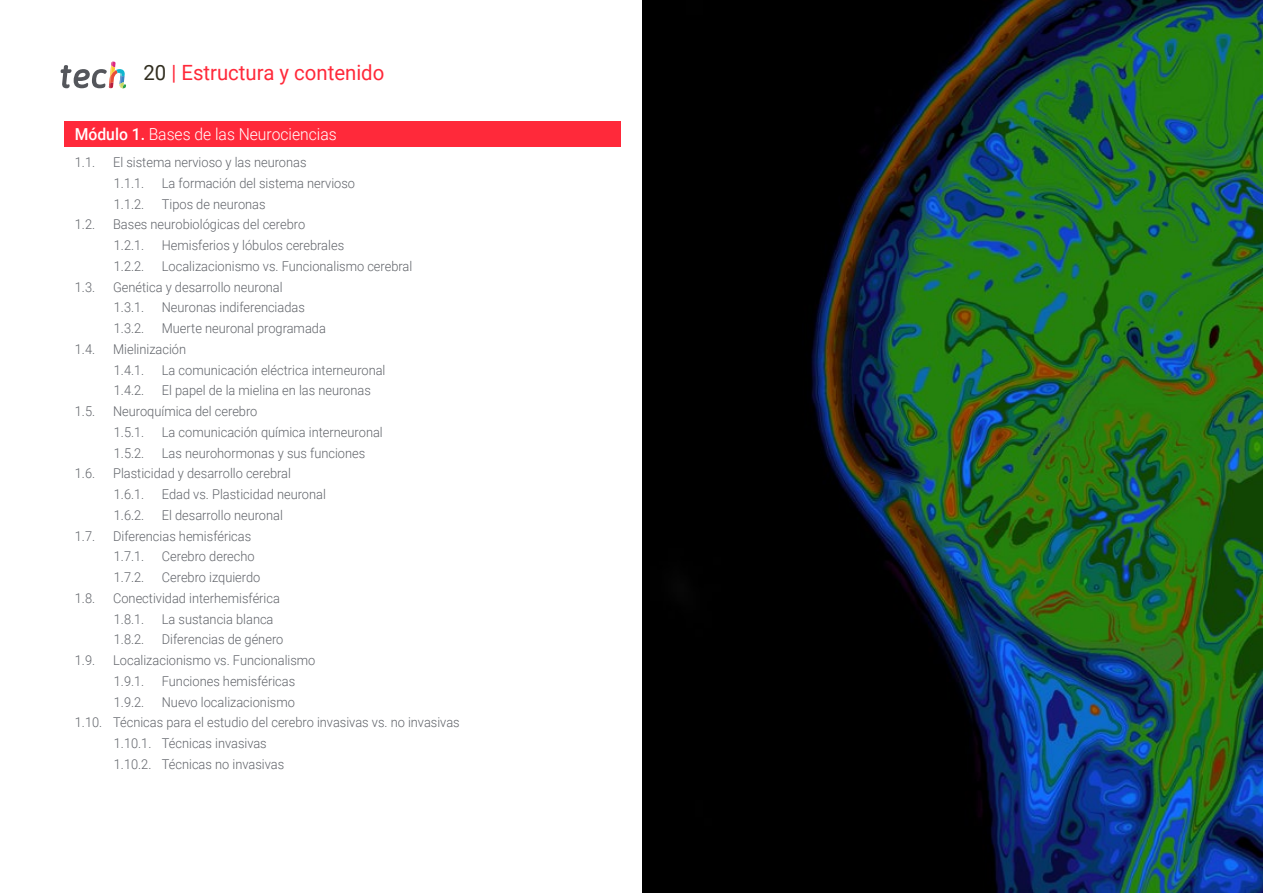
<style>
.page{position:relative;width:1263px;height:893px;background:#fff}
.page>*{position:absolute;margin:0;border:0;box-sizing:border-box;transform-origin:0 0}
.t1{font:21px "Roboto";color:#ff293a}
.t2{font:300 16.5px "Roboto";color:#fff;scale:.95 1}
.t3{font:300 13.5px/20.7px "Roboto";color:#61646a;scale:.95 1}
.s1{color:#312e20}
.s2{font-weight:500}
</style>
<div class="page">
<img style="left:642px;top:0;width:621px;height:893px">
<svg style="left:61px;top:62px;width:65px;height:27px"></svg>
<div style="left:64px;top:121px;width:557px;height:25px;background:#ff293a"></div>
<h1 class="t1" style="left:144px;top:57px;width:242px"><span class="s1">20</span> | Estructura y contenido</h1>
<p class="t2" style="left:75px;top:123px;width:277px"><span class="s2">Módulo 1.</span> Bases de las Neurociencias</p>
<p class="t3" style="left:75px;top:151px;width:23px">1.1.</p>
<p class="t3" style="left:113px;top:151px;width:205px">El sistema nervioso y las neuronas<br>1.1.1.</p>
<p class="t3" style="left:162px;top:172px;width:205px">La formación del sistema nervioso</p>
<p class="t3" style="left:114px;top:193px;width:34px">1.1.2.</p>
<p class="t3" style="left:162px;top:193px;width:111px">Tipos de neuronas</p>
<p class="t3" style="left:75px;top:214px;width:23px">1.2.</p>
<p class="t3" style="left:113px;top:214px;width:204px">Bases neurobiológicas del cerebro<br>1.2.1.</p>
<p class="t3" style="left:162px;top:234px;width:193px">Hemisferios y lóbulos cerebrales</p>
<p class="t3" style="left:114px;top:255px;width:34px">1.2.2.</p>
<p class="t3" style="left:162px;top:255px;width:265px">Localizacionismo vs. Funcionalismo cerebral</p>
<p class="t3" style="left:75px;top:276px;width:23px">1.3.</p>
<p class="t3" style="left:113px;top:276px;width:180px">Genética y desarrollo neuronal<br>1.3.1.</p>
<p class="t3" style="left:162px;top:297px;width:152px">Neuronas indiferenciadas</p>
<p class="t3" style="left:114px;top:317px;width:34px">1.3.2.</p>
<p class="t3" style="left:162px;top:317px;width:174px">Muerte neuronal programada</p>
<p class="t3" style="left:75px;top:338px;width:23px">1.4.</p>
<p class="t3" style="left:113px;top:338px;width:78px">Mielinización<br>1.4.1.</p>
<p class="t3" style="left:162px;top:359px;width:237px">La comunicación eléctrica interneuronal</p>
<p class="t3" style="left:114px;top:380px;width:34px">1.4.2.</p>
<p class="t3" style="left:162px;top:380px;width:222px">El papel de la mielina en las neuronas</p>
<p class="t3" style="left:75px;top:400px;width:23px">1.5.</p>
<p class="t3" style="left:113px;top:400px;width:153px">Neuroquímica del cerebro<br>1.5.1.</p>
<p class="t3" style="left:162px;top:421px;width:234px">La comunicación química interneuronal</p>
<p class="t3" style="left:114px;top:442px;width:34px">1.5.2.</p>
<p class="t3" style="left:162px;top:442px;width:216px">Las neurohormonas y sus funciones</p>
<p class="t3" style="left:75px;top:463px;width:23px">1.6.</p>
<p class="t3" style="left:113px;top:463px;width:189px">Plasticidad y desarrollo cerebral<br>1.6.1.</p>
<p class="t3" style="left:162px;top:483px;width:174px">Edad vs. Plasticidad neuronal</p>
<p class="t3" style="left:114px;top:504px;width:34px">1.6.2.</p>
<p class="t3" style="left:162px;top:504px;width:129px">El desarrollo neuronal</p>
<p class="t3" style="left:75px;top:525px;width:23px">1.7.</p>
<p class="t3" style="left:113px;top:525px;width:147px">Diferencias hemisféricas<br>1.7.1.</p>
<p class="t3" style="left:162px;top:546px;width:99px">Cerebro derecho</p>
<p class="t3" style="left:114px;top:566px;width:34px">1.7.2.</p>
<p class="t3" style="left:162px;top:566px;width:105px">Cerebro izquierdo</p>
<p class="t3" style="left:75px;top:587px;width:23px">1.8.</p>
<p class="t3" style="left:113px;top:587px;width:177px">Conectividad interhemisférica<br>1.8.1.</p>
<p class="t3" style="left:162px;top:608px;width:119px">La sustancia blanca</p>
<p class="t3" style="left:114px;top:629px;width:34px">1.8.2.</p>
<p class="t3" style="left:162px;top:629px;width:129px">Diferencias de género</p>
<p class="t3" style="left:75px;top:649px;width:23px">1.9.</p>
<p class="t3" style="left:113px;top:649px;width:215px">Localizacionismo vs. Funcionalismo<br>1.9.1.</p>
<p class="t3" style="left:162px;top:670px;width:142px">Funciones hemisféricas</p>
<p class="t3" style="left:114px;top:691px;width:34px">1.9.2.</p>
<p class="t3" style="left:162px;top:691px;width:142px">Nuevo localizacionismo</p>
<p class="t3" style="left:75px;top:712px;width:407px">1.10. Técnicas para el estudio del cerebro invasivas vs. no invasivas</p>
<p class="t3" style="left:114px;top:732px;width:163px">1.10.1. Técnicas invasivas</p>
<p class="t3" style="left:114px;top:753px;width:181px">1.10.2. Técnicas no invasivas</p>
</div>
